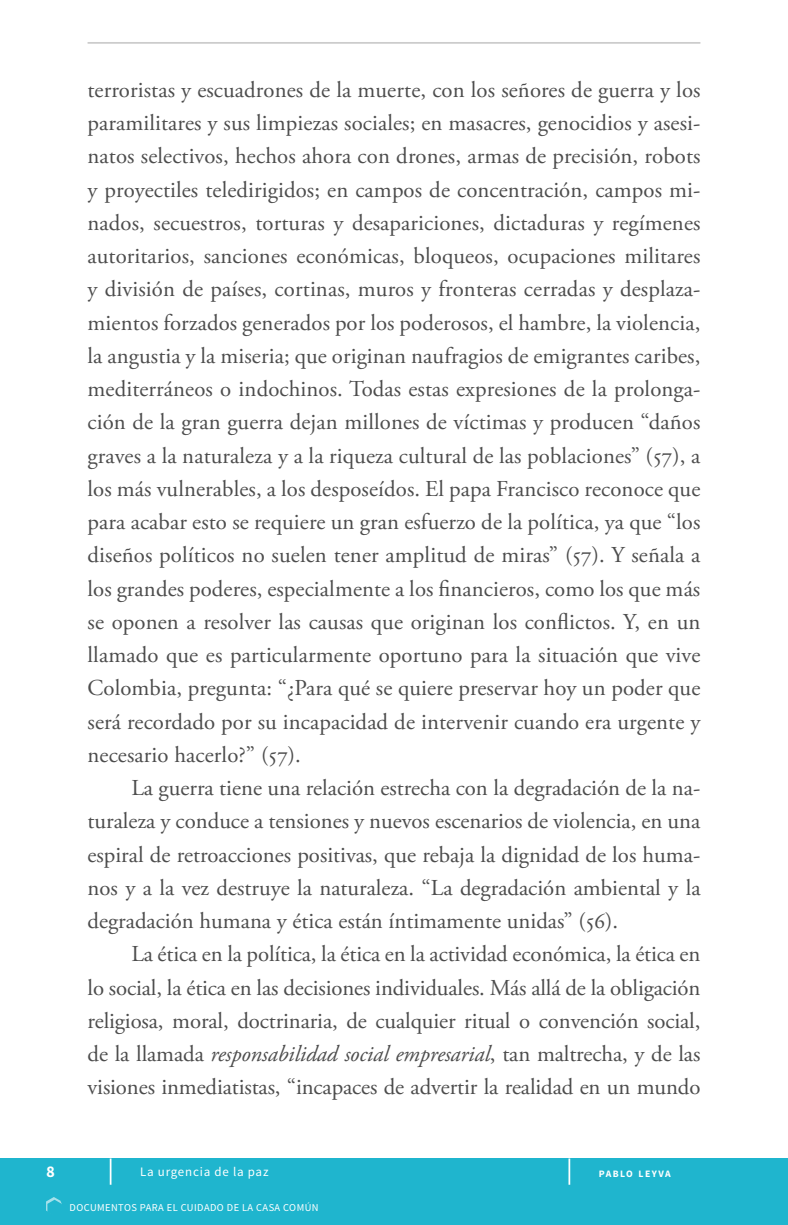
<style>
.page{position:relative;width:788px;height:1225px;background:#fff}
.page>*{position:absolute;margin:0;border:0;box-sizing:border-box;transform-origin:0 0}
.TEXTO{font:22.75px/33.2px "Adobe Garamond Pro";color:#4d4d4d;text-align:justify}
.t1{font:700 16.36px "Source Sans Pro";color:#fff}
.t2{font:12.95px "Source Sans Pro";letter-spacing:.06em;color:#fff}
.t3{font:10.5px "Source Sans Pro";letter-spacing:.04em;color:#fff}
.t4{font:700 9.8px "Source Sans Pro";letter-spacing:.145em;color:#fff}
.s1{font-style:italic}
</style>
<div class="page">
<div style="left:0;top:1158px;width:788px;height:67px;background:#1fb5ce"></div>
<svg style="left:110px;top:1158px;width:1px;height:27px"></svg>
<hr style="left:568px;top:1158px;width:2px;height:27px;background:#fff">
<hr style="left:88px;top:42px;width:612px;height:2px;background:#ccc">
<svg style="left:46px;top:1197px;width:16px;height:15px"></svg>
<p class="TEXTO" style="left:88px;top:74px;width:614px">terroristas y escuadrones de la muerte, con los señores de guerra y los paramilitares y sus limpiezas sociales; en masacres, genocidios y asesi&shy;natos selectivos, hechos ahora con drones, armas de precisión, robots y proyectiles teledirigidos; en campos de concentración, campos mi&shy;nados, secuestros, torturas y desapariciones, dictaduras y regímenes autoritarios, sanciones económicas, bloqueos, ocupaciones militares y división de países, cortinas, muros y fronteras cerradas y desplaza&shy;mientos forzados generados por los poderosos, el hambre, la violencia, la angustia y la miseria; que originan naufragios de emigrantes caribes, mediterráneos o indochinos. Todas estas expresiones de la prolonga&shy;ción de la gran guerra dejan millones de víctimas y producen “daños graves a la naturaleza y a la riqueza cultural de las poblaciones” (57), a los más vulnerables, a los desposeídos. El papa Francisco reconoce que para acabar esto se requiere un gran esfuerzo de la política, ya que “los diseños políticos no suelen tener amplitud de miras” (57). Y señala a los grandes poderes, especialmente a los financieros, como los que más se oponen a resolver las causas que originan los conflictos. Y, en un llamado que es particularmente oportuno para la situación que vive Colombia, pregunta: “¿Para qué se quiere preservar hoy un poder que será recordado por su incapacidad de intervenir cuando era urgente y necesario hacerlo?” (57).</p>
<p class="TEXTO" style="left:88px;top:772px;width:614px;text-indent:44px">La guerra tiene una relación estrecha con la degradación de la na&shy;turaleza y conduce a tensiones y nuevos escenarios de violencia, en una espiral de retroacciones positivas, que rebaja la dignidad de los huma&shy;nos y a la vez destruye la naturaleza. “La degradación ambiental y la degradación humana y ética están íntimamente unidas” (56).</p>
<p class="TEXTO" style="left:88px;top:938px;width:614px;text-indent:44px">La ética en la política, la ética en la actividad económica, la ética en lo social, la ética en las decisiones individuales. Más allá de la obligación religiosa, moral, doctrinaria, de cualquier ritual o convención social, de la llamada <span class="s1">responsabilidad social empresarial</span>, tan maltrecha, y de las visiones inmediatistas, “incapaces de advertir la realidad en un mundo</p>
<p class="t1" style="left:46px;top:1162px;width:10px">8</p>
<p class="t2" style="left:140px;top:1164px;width:130px">La urgencia de la paz</p>
<p class="t4" style="left:598px;top:1167px;width:73px">PABLO LEYVA</p>
<p class="t3" style="left:70px;top:1201px;width:250px">DOCUMENTOS PARA EL CUIDADO DE LA CASA COMÚN</p>
</div>
